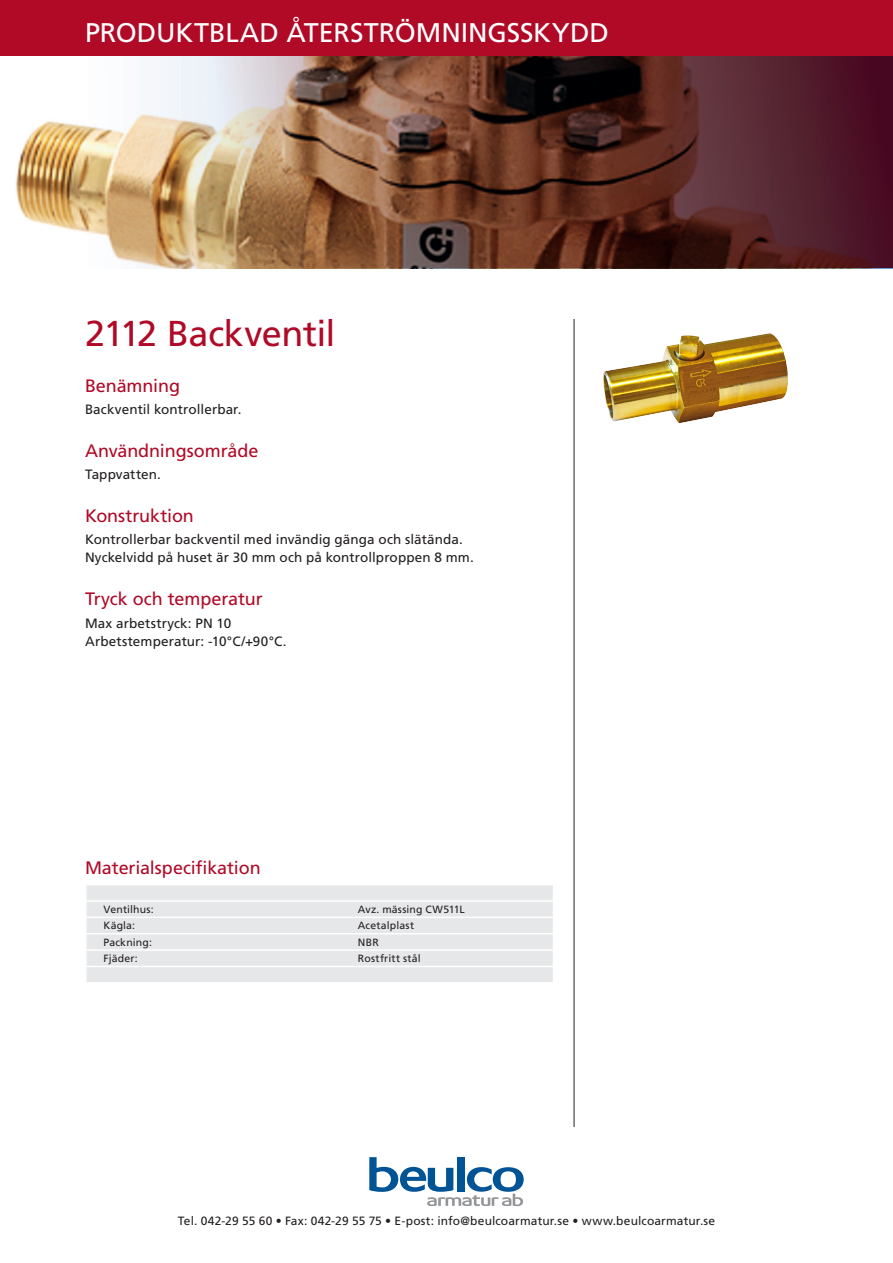
<style>
.page{position:relative;width:893px;height:1263px;background:#fff}
.page>*{position:absolute;margin:0;border:0;box-sizing:border-box;transform-origin:0 0}
.Artikelgrupp{font:36px "Frutiger LT Std";letter-spacing:-.015em;color:#b00a27}
.Produktgruppsrubrik{font:27px "Frutiger LT Std";letter-spacing:-.005em;color:#fff}
.Mellanrubrik{font:18px "Frutiger LT Std";letter-spacing:-.005em;color:#b00a27}
.Materialspecrubrik{font:18px "Frutiger LT Std";letter-spacing:-.01em;color:#b00a27}
.Brödtext{font:13.5px "Frutiger LT Std";letter-spacing:.005em;color:#231f20}
.t1{font:12px "Frutiger LT Std";letter-spacing:.01em;color:#231f20}
.MaterialspecText{font:10.5px "Frutiger LT Std";letter-spacing:.015em;color:#231f20}
</style>
<div class="page">
<img style="left:0;top:55px;width:893px;height:213px">
<div style="left:0;top:0;width:893px;height:55px;background:#b00a27"></div>
<svg style="left:369px;top:1157px;width:155px;height:49px"></svg>
<hr style="left:574px;top:319px;width:1px;height:808px;background:#231f20">
<div style="left:87px;top:885px;width:466px;height:97px;background:#e6e7e9"></div>
<hr style="left:85px;top:900px;width:469px;height:2px;background:#fff">
<hr style="left:85px;top:916px;width:469px;height:2px;background:#fff">
<hr style="left:85px;top:933px;width:469px;height:1px;background:#fff">
<hr style="left:85px;top:949px;width:469px;height:2px;background:#fff">
<hr style="left:85px;top:966px;width:469px;height:1px;background:#fff">
<svg style="left:86px;top:885px;width:1px;height:97px"></svg>
<img style="left:603px;top:333px;width:185px;height:90px">
<p class="Produktgruppsrubrik" style="left:85px;top:16px;width:504px">PRODUKTBLAD Återströmningsskydd</p>
<p class="Artikelgrupp" style="left:85px;top:312px;width:252px">2112 Backventil</p>
<p class="Mellanrubrik" style="left:85px;top:375px;width:96px">Benämning</p>
<p class="Brödtext" style="left:85px;top:402px;width:158px">Backventil kontrollerbar.</p>
<p class="Mellanrubrik" style="left:85px;top:440px;width:175px">Användningsområde</p>
<p class="Brödtext" style="left:85px;top:467px;width:78px">Tappvatten.</p>
<p class="Mellanrubrik" style="left:85px;top:505px;width:110px">Konstruktion</p>
<p class="Brödtext" style="left:85px;top:532px;width:379px">Kontrollerbar backventil med invändig gänga och slätända.</p>
<p class="Brödtext" style="left:85px;top:550px;width:390px">Nyckelvidd på huset är 30 mm och på kontrollproppen 8 mm.</p>
<p class="Mellanrubrik" style="left:85px;top:588px;width:179px">Tryck och temperatur</p>
<p class="Brödtext" style="left:85px;top:615px;width:148px">M ax arbetstryck: PN 10</p>
<p class="Brödtext" style="left:85px;top:633px;width:203px">Arbetstemperatur: -10°C/+90°C.</p>
<p class="Materialspecrubrik" style="left:85px;top:857px;width:177px">M aterialspecifikation</p>
<p class="MaterialspecText" style="left:104px;top:903px;width:52px">Ventilhus:</p>
<p class="MaterialspecText" style="left:358px;top:903px;width:108px">Avz. mässing CW511L</p>
<p class="MaterialspecText" style="left:104px;top:920px;width:33px">Kägla:</p>
<p class="MaterialspecText" style="left:358px;top:920px;width:58px">Acetalplast</p>
<p class="MaterialspecText" style="left:104px;top:936px;width:156px">Packning: N</p>
<p class="MaterialspecText" style="left:366px;top:936px;width:15px">BR</p>
<p class="MaterialspecText" style="left:104px;top:952px;width:36px">Fjäder:</p>
<p class="MaterialspecText" style="left:358px;top:952px;width:64px">Rostfritt stål</p>
<p class="t1" style="left:178px;top:1214px;width:539px">Tel. 042-29 55 60 • Fax: 042-29 55 75 • E-post: info@beulcoarmatur.se • www.beulcoarmatur.se</p>
</div>
